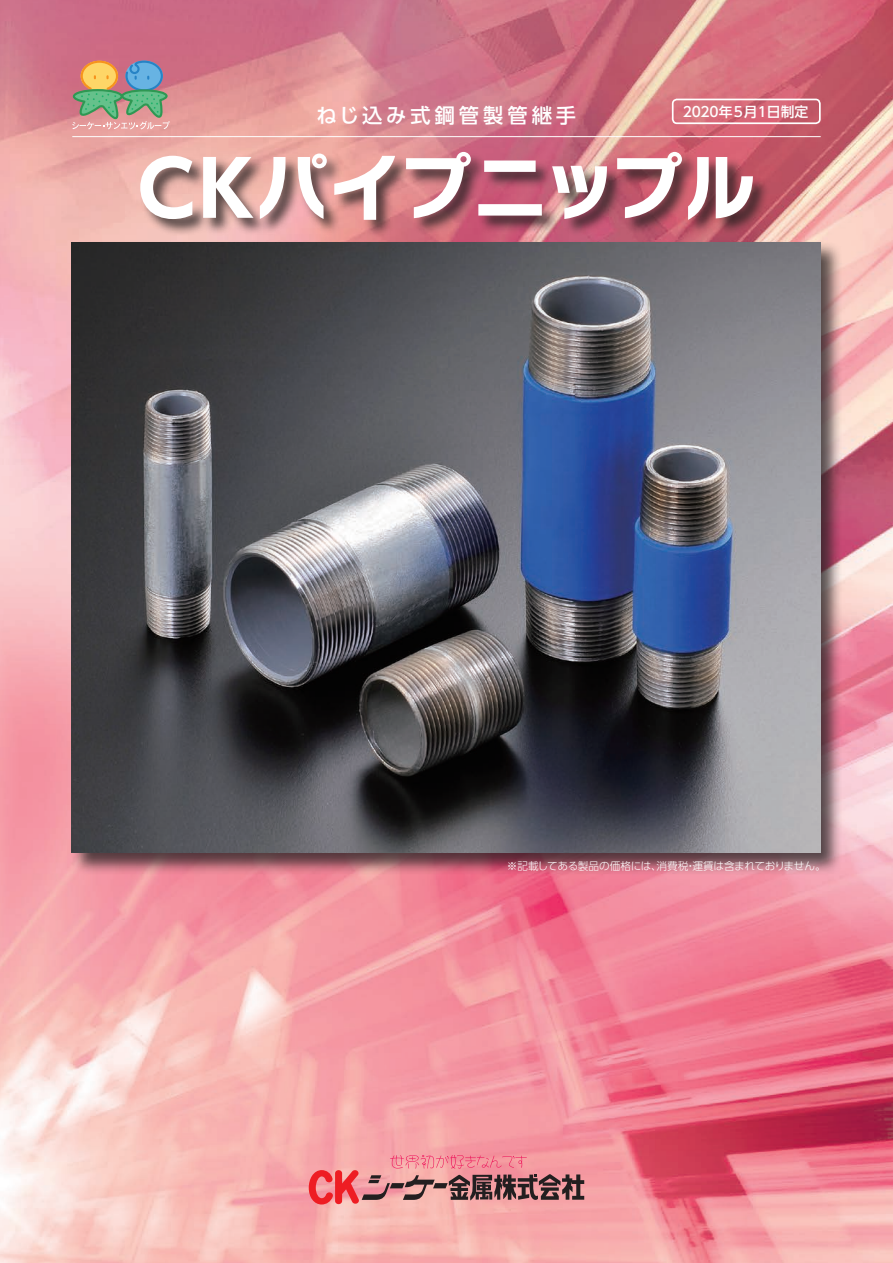
<style>
.page{position:relative;width:893px;height:1263px;background:#fff}
.page>*{position:absolute;margin:0;border:0;box-sizing:border-box;transform-origin:0 0}
.t1{font:700 70.65px "Typelabo N Std";letter-spacing:.005em;color:#fff}
.t2{font:500 20.25px "UD Shin Go Pro";letter-spacing:.2em;color:#fff}
.t3{font:500 13.8px "UD Shin Go Pro";letter-spacing:-.02em;color:#fff}
.t4{font:300 10.65px "UD Shin Go Pro";letter-spacing:-.03em;color:#fff}
.s1{font-family:"UD Shin Go Pro";font-size:75.75px}
</style>
<div class="page">
<img style="left:0;top:0;width:893px;height:1263px">
<div style="left:71px;top:241px;width:772px;height:634px;background:#231f20;opacity:.75"></div>
<img style="left:72px;top:242px;width:748px;height:611px">
<svg style="left:309px;top:1155px;width:275px;height:49px;background:#cc7f82"></svg>
<div style="left:140px;top:152px;width:630px;height:86px;background:#231f20;opacity:.75"></div>
<hr style="left:72px;top:136px;width:749px;height:1px;background:#fff">
<svg style="left:69px;top:59px;width:101px;height:77px;background:#b09f8e"></svg>
<div style="left:672px;top:99px;width:149px;height:25px;border:2px solid #fff;border-radius:4px"></div>
<h2 class="t2" style="left:317px;top:99px;width:261px">ねじ込み式鋼管製管継手</h2>
<p class="t3" style="left:683px;top:100px;width:127px">2020年５月１日制定</p>
<h1 class="t1" style="left:138px;top:135px;width:618px"><span class="s1">CK</span>パイプニップル</h1>
<p class="t4" style="left:507px;top:858px;width:320px">※記載してある製品の価格には、消費税・運賃は含まれておりません。</p>
</div>
